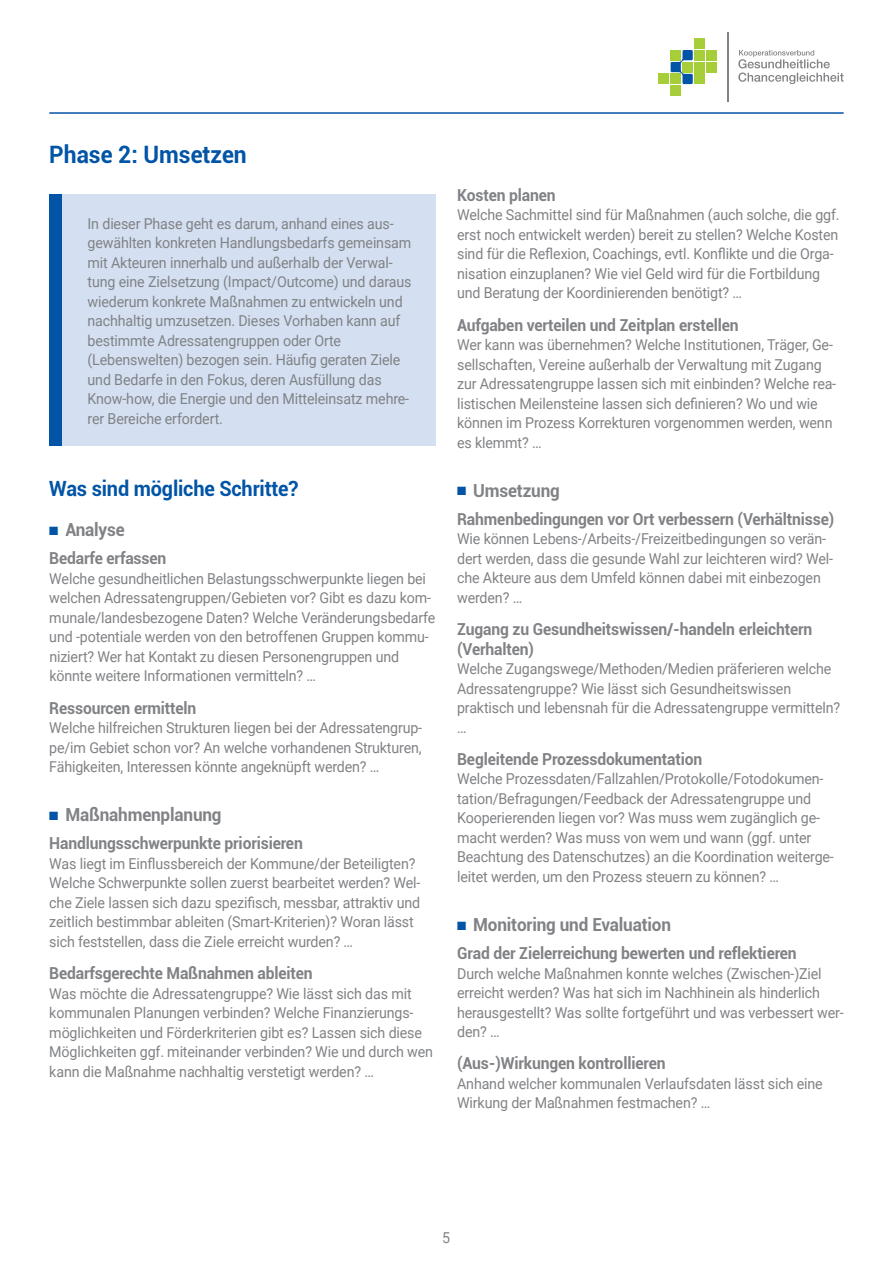
<style>
.page{position:relative;width:893px;height:1263px;background:#fff}
.page>*{position:absolute;margin:0;border:0;box-sizing:border-box;transform-origin:0 0}
.t1{font:700 24px "Roboto";color:#0154a6;scale:.95 1}
.t2{font:700 21px "Roboto";letter-spacing:-.01em;color:#0154a6;scale:.95 1}
.t3{font:700 18px "Roboto";letter-spacing:-.01em;color:#808285;scale:.95 1}
.t4{font:700 16.5px/19.5px "Roboto";letter-spacing:-.01em;color:#808285;scale:.95 1}
.t5{font:15px/19.5px "Roboto";letter-spacing:-.01em;color:#808285;scale:.95 1}
.s1{color:#0154a6}
</style>
<div class="page">
<svg style="left:738px;top:50px;width:106px;height:34px"></svg>
<hr style="left:727px;top:32px;width:1px;height:70px;background:#808285">
<div style="left:694px;top:38px;width:11px;height:10px;background:#a6ce39"></div>
<div style="left:694px;top:50px;width:11px;height:10px;background:#a6ce39"></div>
<div style="left:706px;top:50px;width:11px;height:10px;background:#a6ce39"></div>
<div style="left:659px;top:74px;width:10px;height:10px;background:#a6ce39"></div>
<div style="left:706px;top:62px;width:11px;height:10px;background:#a6ce39"></div>
<div style="left:694px;top:62px;width:11px;height:10px;background:#a6ce39"></div>
<div style="left:671px;top:86px;width:10px;height:10px;background:#a6ce39"></div>
<div style="left:694px;top:74px;width:11px;height:10px;background:#a6ce39"></div>
<svg style="left:671px;top:50px;width:22px;height:34px"></svg>
<hr style="left:49px;top:112px;width:795px;height:2px;background:#0154a6">
<div style="left:49px;top:194px;width:387px;height:252px;background:#d4e0f1"></div>
<div style="left:49px;top:194px;width:13px;height:252px;background:#0154a6"></div>
<h1 class="t1" style="left:49px;top:137px;width:209px">Phase 2: Umsetzen</h1>
<p class="t5" style="left:88px;top:213px;width:342px">In dieser Phase geht es darum, anhand eines aus&shy;gewählten konkreten Handlungsbedarfs gemeinsam mit Akteuren innerhalb und außerhalb der Verwal&shy;tung eine Zielsetzung (Impact/Outcome) und daraus wiederum konkrete Maßnahmen zu entwickeln und nachhaltig umzusetzen. Dieses Vorhaben kann auf bestimmte Adressatengruppen oder Orte (Lebenswelten) bezogen sein. Häufig geraten Ziele und Bedarfe in den Fokus, deren Ausfüllung das Know-how, die Energie und den Mitteleinsatz mehre&shy;rer Bereiche erfordert.</p>
<h2 class="t2" style="left:49px;top:473px;width:264px">Was sind mögliche Schritte?</h2>
<p class="t3" style="left:49px;top:517px;width:81px"><span class="s1">■</span> Analyse</p>
<p class="t4" style="left:49px;top:548px;width:125px">Bedarfe erfassen</p>
<p class="t5" style="left:49px;top:568px;width:408px">Welche gesundheitlichen Belastungsschwerpunkte liegen bei welchen Adressatengruppen/Gebieten vor? Gibt es dazu kom&shy;munale/landesbezogene Daten? Welche Veränderungsbedarfe und -potentiale werden von den betroffenen Gruppen kommu&shy;niziert? Wer hat Kontakt zu diesen Personengruppen und könnte weitere Informationen vermitteln? …</p>
<p class="t4" style="left:49px;top:697px;width:156px">Ressourcen ermitteln</p>
<p class="t5" style="left:49px;top:717px;width:394px;text-align:justify">Welche hilfreichen Strukturen liegen bei der Adressatengrup&shy;pe/im Gebiet schon vor? An welche vorhandenen Strukturen, Fähigkeiten, Interessen könnte angeknüpft werden? …</p>
<p class="t3" style="left:49px;top:802px;width:183px"><span class="s1">■</span> Maßnahmenplanung</p>
<p class="t4" style="left:49px;top:833px;width:268px">Handlungsschwerpunkte priorisieren</p>
<p class="t5" style="left:49px;top:853px;width:392px">Was liegt im Einflussbereich der Kommune/der Beteiligten?<br>Welche Schwerpunkte sollen zuerst bearbeitet werden? Wel&shy;che Ziele lassen sich dazu spezifisch, messbar, attraktiv und zeitlich bestimmbar ableiten (Smart-Kriterien)? Woran lässt sich feststellen, dass die Ziele erreicht wurden? …</p>
<p class="t4" style="left:49px;top:963px;width:279px">Bedarfsgerechte Maßnahmen ableiten</p>
<p class="t5" style="left:49px;top:983px;width:405px">Was möchte die Adressatengruppe? Wie lässt sich das mit kommunalen Planungen verbinden? Welche Finanzierungs&shy;möglichkeiten und Förderkriterien gibt es? Lassen sich diese Möglichkeiten ggf. miteinander verbinden? Wie und durch wen kann die Maßnahme nachhaltig verstetigt werden? …</p>
<p class="t4" style="left:457px;top:184px;width:105px">Kosten planen</p>
<p class="t5" style="left:457px;top:205px;width:404px">Welche Sachmittel sind für Maßnahmen (auch solche, die ggf. erst noch entwickelt werden) bereit zu stellen? Welche Kosten sind für die Reflexion, Coachings, evtl. Konflikte und die Orga&shy;nisation einzuplanen? Wie viel Geld wird für die Fortbildung und Beratung der Koordinierenden benötigt? …</p>
<p class="t4" style="left:457px;top:314px;width:298px">Aufgaben verteilen und Zeitplan erstellen</p>
<p class="t5" style="left:457px;top:334px;width:401px">Wer kann was übernehmen? Welche Institutionen, Träger, Ge&shy;sellschaften, Vereine außerhalb der Verwaltung mit Zugang zur Adressatengruppe lassen sich mit einbinden? Welche rea&shy;listischen Meilensteine lassen sich definieren? Wo und wie können im Prozess Korrekturen vorgenommen werden, wenn es klemmt? …</p>
<p class="t3" style="left:457px;top:478px;width:110px"><span class="s1">■</span> Umsetzung</p>
<p class="t4" style="left:457px;top:508px;width:398px">Rahmenbedingungen vor Ort verbessern (Verhältnisse)</p>
<p class="t5" style="left:457px;top:529px;width:397px">Wie können Lebens-/Arbeits-/Freizeitbedingungen so verän&shy;dert werden, dass die gesunde Wahl zur leichteren wird? Wel&shy;che Akteure aus dem Umfeld können dabei mit einbezogen werden? …</p>
<p class="t4" style="left:457px;top:619px;width:375px">Zugang zu Gesundheitswissen/-handeln erleichtern (Verhalten)</p>
<p class="t5" style="left:457px;top:658px;width:405px">Welche Zugangswege/Methoden/Medien präferieren welche Adressatengruppe? Wie lässt sich Gesundheitswissen praktisch und lebensnah für die Adressatengruppe vermitteln? …</p>
<p class="t4" style="left:457px;top:749px;width:260px">Begleitende Prozessdokumentation</p>
<p class="t5" style="left:457px;top:769px;width:398px">Welche Prozessdaten/Fallzahlen/Protokolle/Fotodokumen&shy;tation/Befragungen/Feedback der Adressatengruppe und Kooperierenden liegen vor? Was muss wem zugänglich ge&shy;macht werden? Was muss von wem und wann (ggf. unter Beachtung des Datenschutzes) an die Koordination weiterge&shy;leitet werden, um den Prozess steuern zu können? …</p>
<p class="t3" style="left:457px;top:912px;width:227px"><span class="s1">■</span> Monitoring und Evaluation</p>
<p class="t4" style="left:457px;top:943px;width:359px">Grad der Zielerreichung bewerten und reflektieren</p>
<p class="t5" style="left:457px;top:963px;width:408px">Durch welche Maßnahmen konnte welches (Zwischen-)Ziel erreicht werden? Was hat sich im Nachhinein als hinderlich herausgestellt? Was sollte fortgeführt und was verbessert wer&shy;den? …</p>
<p class="t4" style="left:457px;top:1053px;width:221px">(Aus-)Wirkungen kontrollieren</p>
<p class="t5" style="left:457px;top:1073px;width:386px">Anhand welcher kommunalen Verlaufsdaten lässt sich eine<br>Wirkung der Maßnahmen festmachen? …</p>
<p class="t5" style="left:442px;top:1227px;width:10px">5</p>
</div>
